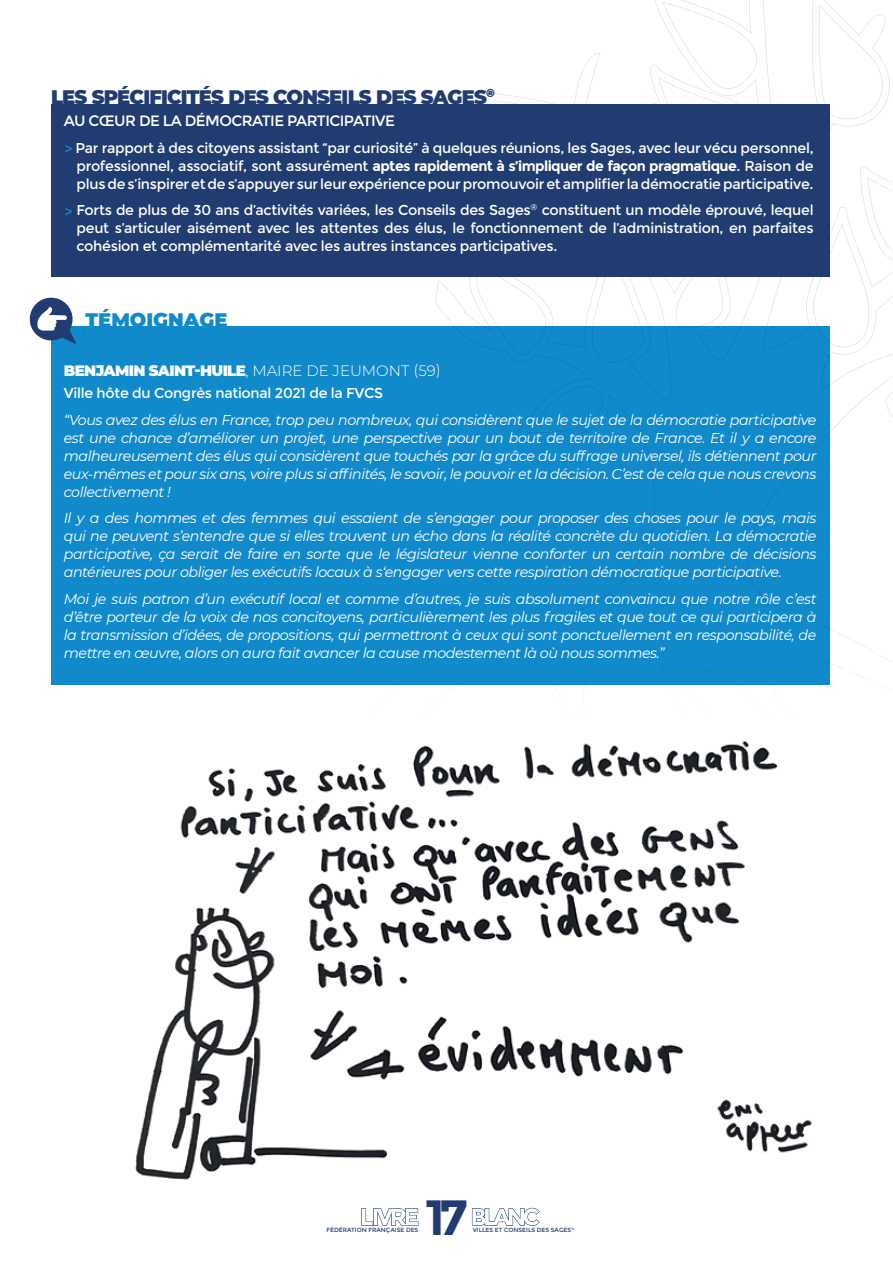
<style>
.page{position:relative;width:893px;height:1263px;background:#fff}
.page>*{position:absolute;margin:0;border:0;box-sizing:border-box;transform-origin:0 0}
.t1{font:700 49.5px "Montserrat";color:#203c70}
.t2{font:900 19.5px "Montserrat";letter-spacing:-.04em;color:#203c70}
.t3{font:900 19.5px "Montserrat";color:#118acb}
.t4{font:15px "Montserrat";letter-spacing:-.04em;color:#fff}
.t5{font:900 15px "Montserrat";letter-spacing:-.04em;color:#fff}
.t6{font:300 15px "Montserrat";color:#fff}
.t7{font:italic 14.25px/18px "Montserrat";letter-spacing:-.03em;color:#fff;text-align:justify}
.t8{font:14.25px/18px "Montserrat";letter-spacing:-.02em;color:#fff;text-align:justify}
.t9{font:6px "Montserrat";color:#203c70}
.s1{font-weight:700}
</style>
<div class="page">
<img style="left:135px;top:753px;width:643px;height:468px">
<svg style="left:435px;top:0;width:458px;height:513px"></svg>
<svg style="left:885px;top:377px;width:8px;height:59px"></svg>
<svg style="left:583px;top:513px;width:310px;height:240px"></svg>
<svg style="left:416px;top:745px;width:116px;height:8px"></svg>
<img style="left:711px;top:1093px;width:101px;height:68px">
<div style="left:51px;top:327px;width:778px;height:358px;background:#118acb"></div>
<svg style="left:29px;top:297px;width:47px;height:47px"></svg>
<svg style="left:472px;top:1208px;width:68px;height:18px"></svg>
<svg style="left:361px;top:1208px;width:57px;height:18px"></svg>
<div style="left:51px;top:104px;width:778px;height:172px;background:#203c70"></div>
<h2 class="t2" style="left:51px;top:82px;width:55px">LES SPÉC</h2>
<h2 class="t2" style="left:143px;top:82px;width:57px">IFICITÉS</h2>
<h2 class="t2" style="left:228px;top:82px;width:268px">DES CONSEILS DES SAGES<sup>®</sup></h2>
<p class="t4" style="left:64px;top:112px;width:333px">au cœu r de la démocratie participative</p>
<p class="t8" style="left:77px;top:139px;width:739px;text-indent:-12px"><sub>&gt;</sub> Par rapport à des citoyens assistant “par curiosité” à quelques réunions, les Sages, avec leur vécu personnel, professionnel, associatif, sont assurément <span class="s1">aptes rapidement à s’impliquer de façon pragmatique</span>. Raison de plus de s’inspirer et de s’appuyer sur leur expérience pour promouvoir et amplifier la démocratie participative.</p>
<p class="t8" style="left:77px;top:201px;width:739px;text-indent:-12px"><sub>&gt;</sub> Forts de plus de 30 ans d’activités variées, les Conseils des Sages<sup>®</sup> constituent un modèle éprouvé, lequel peut s’articuler aisément avec les attentes des élus, le fonctionnement de l’administration, en parfaites cohésion et complémentarité avec les autres instances participatives.</p>
<h2 class="t3" style="left:85px;top:305px;width:15px">TÉMOI</h2>
<h2 class="t3" style="left:153px;top:305px;width:76px">GNAGE</h2>
<p class="t5" style="left:64px;top:359px;width:158px">BENJAMIN SAINT-HUILE</p>
<p class="t6" style="left:245px;top:360px;width:143px">, MAIRE DE JEUMONT</p>
<p class="t6" style="left:413px;top:360px;width:29px">(59)</p>
<p class="t8" style="left:64px;top:384px;width:321px">Ville hôte du Congrès national 2021 de la FVCS</p>
<p class="t7" style="left:64px;top:410px;width:754px">“Vous avez des élus en France, trop peu nombreux, qui considèrent que le sujet de la démocratie participative est une chance d’améliorer un projet, une perspective pour un bout de territoire de France. Et il y a encore malheureusement des élus qui considèrent que touchés par la grâce du suffrage universel, ils détiennent pour eux-mêmes et pour six ans, voire plus si affinités, le savoir, le pouvoir et la décision. C’est de cela que nous crevons collectivement !</p>
<p class="t7" style="left:64px;top:509px;width:754px">Il y a des hommes et des femmes qui essaient de s’engager pour proposer des choses pour le pays, mais qui ne peuvent s’entendre que si elles trouvent un écho dans la réalité concrète du quotidien. La démocratie participative, ça serait de faire en sorte que le législateur vienne conforter un certain nombre de décisions antérieures pour obliger les exécutifs locaux à s‘engager vers cette respiration démocratique participative.</p>
<p class="t7" style="left:64px;top:589px;width:754px">Moi je suis patron d’un exécutif local et comme d’autres, je suis absolument convaincu que notre rôle c’est d’être porteur de la voix de nos concitoyens, particulièrement les plus fragiles et que tout ce qui participera à la transmission d’idées, de propositions, qui permettront à ceux qui sont ponctuellement en responsabilité, de mettre en œuvre, alors on aura fait avancer la cause modestement là où nous sommes.”</p>
<h1 class="t1" style="left:425px;top:1188px;width:44px">17</h1>
<p class="t9" style="left:327px;top:1226px;width:93px">Fédération française des</p>
<p class="t9" style="left:473px;top:1226px;width:103px">Villes et Conseils des Sages<sup>®</sup></p>
</div>
